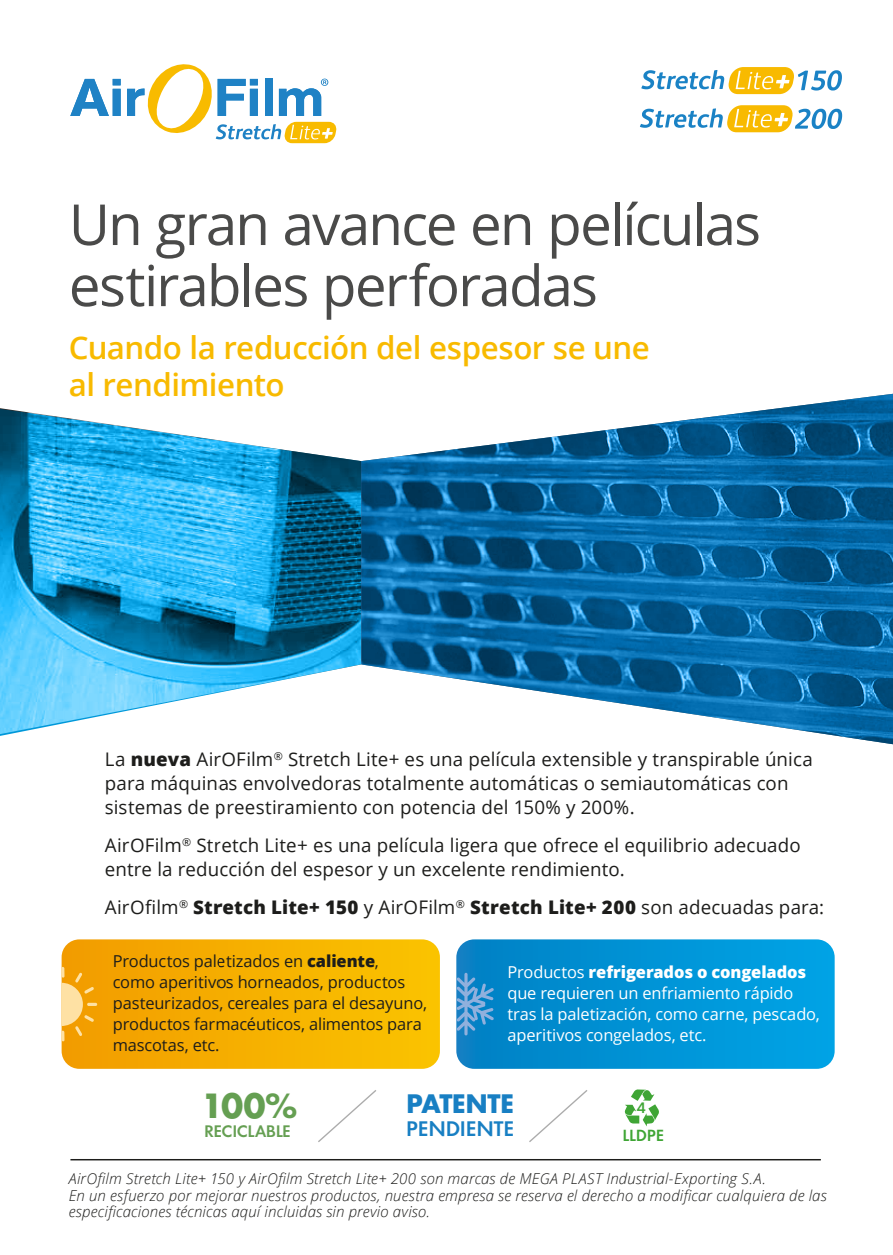
<style>
.page{position:relative;width:893px;height:1255px;background:#fff}
.page>*{position:absolute;margin:0;border:0;box-sizing:border-box;transform-origin:0 0}
.t1{font:56.55px/61.1px "Open Sans";letter-spacing:-.035em;color:#4a4a49}
.t2{font:700 32.4px "PF Futura Neu";color:#659f52}
.t3{font:600 31.35px/37.5px "Open Sans";letter-spacing:-.015em;color:#f8ba00}
.t4{font:700 24.75px "PF Futura Neu";letter-spacing:-.01em;color:#187fc3}
.t5{font:500 19.5px "PF Futura Neu";letter-spacing:.015em;color:#187fc3}
.t6{font:18.75px/24px "Open Sans";letter-spacing:.005em;color:#1d1d1b}
.t7{font:16.35px/21px "Open Sans";letter-spacing:-.01em;color:#1d1d1b}
.t8{font:16.35px/21px "Open Sans";letter-spacing:-.01em;color:#fff}
.t9{font:500 15.45px "PF Futura Neu";color:#659f52}
.t10{font:italic 300 15px/16.5px "Open Sans";letter-spacing:.01em;color:#1d1d1b}
.t11{font:500 14.85px "PF Futura Neu";letter-spacing:.02em;color:#3fa535}
.t12{font:500 13.8px "PF Futura Neu";color:#3fa535}
.s1{font-weight:800}
</style>
<div class="page">
<svg style="left:456px;top:939px;width:379px;height:129px;background:#0294d6"></svg>
<svg style="left:62px;top:939px;width:378px;height:129px;background:#f6b102"></svg>
<svg style="left:456px;top:972px;width:38px;height:63px;background:#3d93ce"></svg>
<svg style="left:624px;top:1089px;width:35px;height:37px"></svg>
<svg style="left:318px;top:1090px;width:59px;height:52px"></svg>
<svg style="left:529px;top:1090px;width:59px;height:52px"></svg>
<hr style="left:70px;top:1158px;width:751px;height:2px;background:#1d1d1b">
<svg style="left:61px;top:966px;width:36px;height:75px;background:#f6b53b"></svg>
<svg style="left:70px;top:79px;width:51px;height:37px"></svg>
<svg style="left:127px;top:64px;width:210px;height:79px"></svg>
<img style="left:361px;top:393px;width:532px;height:352px">
<img style="left:0;top:408px;width:361px;height:328px">
<svg style="left:641px;top:67px;width:201px;height:27px"></svg>
<svg style="left:640px;top:105px;width:202px;height:27px"></svg>
<h1 class="t1" style="left:69px;top:192px;width:694px">Un gran avance en películas estirables perforadas</h1>
<h3 class="t3" style="left:69px;top:328px;width:583px">Cuando la reducción del espesor se une al rendimiento</h3>
<p class="t6" style="left:105px;top:746px;width:709px">La <span class="s1">nueva</span> AirOFilm<sup>®</sup> Stretch Lite+ es una película extensible y transpirable única para máquinas envolvedoras totalmente automáticas o semiautomáticas con sistemas de preestiramiento con potencia del 150% y 200%.</p>
<p class="t6" style="left:105px;top:832px;width:697px">AirOFilm<sup>®</sup> Stretch Lite+ es una película ligera que ofrece el equilibrio adecuado entre la reducción del espesor y un excelente rendimiento.</p>
<p class="t6" style="left:105px;top:895px;width:721px">AirOfilm<sup>®</sup> <span class="s1">Stretch Lite+ 150</span> y AirOFilm<sup>®</sup> <span class="s1">Stretch Lite+ 200</span> son adecuadas para:</p>
<p class="t7" style="left:113px;top:949px;width:316px">Productos paletizados en <span class="s1">caliente</span>,<br>como aperitivos horneados, productos pasteurizados, cereales para el desayuno, productos farmacéuticos, alimentos para mascotas, etc.</p>
<p class="t8" style="left:507px;top:961px;width:314px">Productos <span class="s1">refrigerados o congelados </span>que requieren un enfriamiento rápido tras la paletización, como carne, pescado, aperitivos congelados, etc.</p>
<h2 class="t2" style="left:201px;top:1083px;width:97px">100%</h2>
<p class="t9" style="left:205px;top:1120px;width:88px">RECICLABLE</p>
<h3 class="t4" style="left:407px;top:1087px;width:109px">PATENTE</h3>
<p class="t5" style="left:407px;top:1115px;width:109px">PENDIENTE</p>
<p class="t12" style="left:637px;top:1098px;width:11px">4</p>
<p class="t11" style="left:623px;top:1125px;width:43px">LLDPE</p>
<p class="t10" style="left:69px;top:1169px;width:759px">AirOfilm Stretch Lite+ 150 y AirOfilm Stretch Lite+ 200 son marcas de MEGA PLAST Industrial-Exporting S.A.<br>En un esfuerzo por mejorar nuestros productos, nuestra empresa se reserva el derecho a modificar cualquiera de las especificaciones técnicas aquí incluidas sin previo aviso.</p>
</div>
